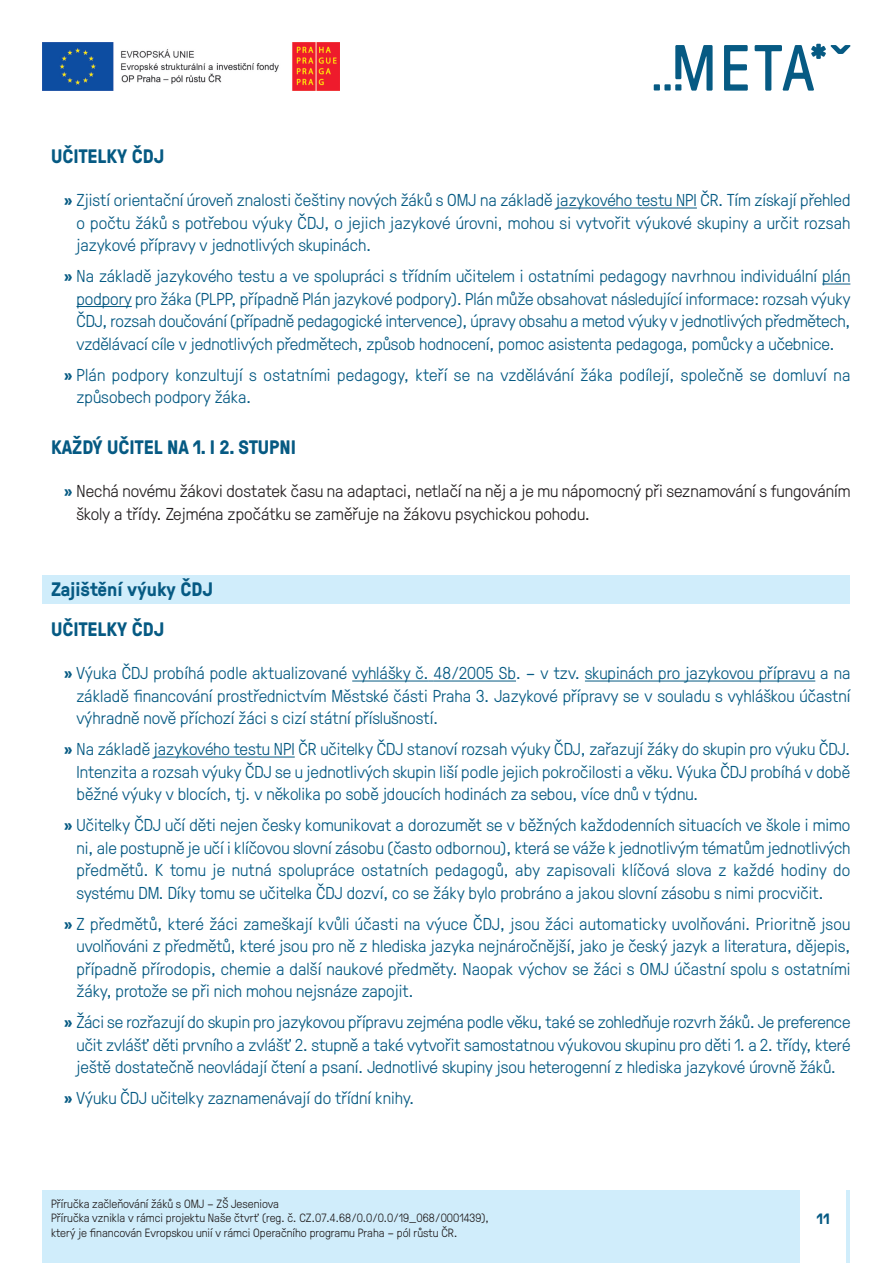
<style>
.page{position:relative;width:893px;height:1263px;background:#fff}
.page>*{position:absolute;margin:0;border:0;box-sizing:border-box;transform-origin:0 0}
.t1{font:700 19.5px/39.8px "GT Pressura";color:#065a83}
.t2{font:300 17.25px/22.5px "GT Pressura";color:#065a83;text-align:justify}
.t3{font:300 17.25px/22.5px "GT Pressura";color:#231f20}
.t4{font:700 15px "GT Pressura";color:#065a83}
.t5{font:300 12px/14.4px "GT Pressura";color:#231f20}
.s1{font-weight:700}
.s2{font-weight:700;color:#065a83}
</style>
<div class="page">
<div style="left:43px;top:1191px;width:807px;height:72px;background:#d0edfb"></div>
<img style="left:43px;top:43px;width:297px;height:47px">
<svg style="left:724px;top:45px;width:24px;height:46px"></svg>
<svg style="left:755px;top:44px;width:95px;height:47px"></svg>
<svg style="left:654px;top:45px;width:59px;height:46px"></svg>
<div style="left:801px;top:1191px;width:45px;height:72px;background:#fff"></div>
<div style="left:43px;top:576px;width:807px;height:28px;background:#d0edfb"></div>
<hr style="left:556px;top:208px;width:141px;height:1px;background:#065a83">
<svg style="left:822px;top:284px;width:28px;height:1px"></svg>
<hr style="left:77px;top:306px;width:55px;height:1px;background:#065a83">
<hr style="left:352px;top:681px;width:77px;height:1px;background:#065a83">
<hr style="left:434px;top:681px;width:82px;height:1px;background:#065a83">
<hr style="left:585px;top:681px;width:230px;height:1px;background:#065a83">
<hr style="left:154px;top:757px;width:141px;height:1px;background:#065a83">
<p class="t1" style="left:51px;top:138px;width:115px">UČITELKY ČDJ</p>
<p class="t2" style="left:77px;top:191px;width:775px;text-indent:-13px"><span class="s1">»</span> Zjistí orientační úroveň znalosti češtiny nových žáků s OMJ na základě jazykového testu NPI ČR. Tím získají přehled o počtu žáků s potřebou výuky ČDJ, o jejich jazykové úrovni, mohou si vytvořit výukové skupiny a určit rozsah jazykové přípravy v jednotlivých skupinách.</p>
<p class="t2" style="left:77px;top:267px;width:775px;text-indent:-13px"><span class="s1">»</span> Na základě jazykového testu a ve spolupráci s třídním učitelem i ostatními pedagogy navrhnou individuální plán podpory pro žáka (PLPP, případně Plán jazykové podpory). Plán může obsahovat následující informace: rozsah výuky ČDJ, rozsah doučování (případně pedagogické intervence), úpravy obsahu a metod výuky v jednotlivých předmětech, vzdělávací cíle v jednotlivých předmětech, způsob hodnocení, pomoc asistenta pedagoga, pomůcky a učebnice.</p>
<p class="t2" style="left:77px;top:365px;width:775px;text-indent:-13px"><span class="s1">»</span> Plán podpory konzultují s ostatními pedagogy, kteří se na vzdělávání žáka podílejí, společně se domluví na způsobech podpory žáka.</p>
<p class="t1" style="left:51px;top:429px;width:246px">KAŽDÝ UČITEL NA 1. I 2. STUPNI</p>
<p class="t3" style="left:77px;top:482px;width:775px;text-indent:-13px"><span class="s2">»</span> Nechá novému žákovi dostatek času na adaptaci, netlačí na něj a je mu nápomocný při seznamování s fungováním školy a třídy. Zejména zpočátku se zaměřuje na žákovu psychickou pohodu.</p>
<p class="t1" style="left:51px;top:571px;width:163px">Zajištění výuky ČDJ<br>UČITELKY ČDJ</p>
<p class="t2" style="left:77px;top:663px;width:775px;text-indent:-13px"><span class="s1">»</span> Výuka ČDJ probíhá podle aktualizované vyhlášky č. 48/2005 Sb. – v tzv. skupinách pro jazykovou přípravu a na základě financování prostřednictvím Městské části Praha 3. Jazykové přípravy se v souladu s vyhláškou účastní výhradně nově příchozí žáci s cizí státní příslušností.</p>
<p class="t2" style="left:77px;top:740px;width:775px;text-indent:-13px"><span class="s1">»</span> Na základě jazykového testu NPI ČR učitelky ČDJ stanoví rozsah výuky ČDJ, zařazují žáky do skupin pro výuku ČDJ.<br>Intenzita a rozsah výuky ČDJ se u jednotlivých skupin liší podle jejich pokročilosti a věku. Výuka ČDJ probíhá v době běžné výuky v blocích, tj. v několika po sobě jdoucích hodinách za sebou, více dnů v týdnu.</p>
<p class="t2" style="left:77px;top:816px;width:775px;text-indent:-13px"><span class="s1">»</span> Učitelky ČDJ učí děti nejen česky komunikovat a dorozumět se v běžných každodenních situacích ve škole i mimo ni, ale postupně je učí i klíčovou slovní zásobu (často odbornou), která se váže k jednotlivým tématům jednotlivých předmětů. K tomu je nutná spolupráce ostatních pedagogů, aby zapisovali klíčová slova z každé hodiny do systému DM. Díky tomu se učitelka ČDJ dozví, co se žáky bylo probráno a jakou slovní zásobu s nimi procvičit.</p>
<p class="t2" style="left:77px;top:914px;width:775px;text-indent:-13px"><span class="s1">»</span> Z předmětů, které žáci zameškají kvůli účasti na výuce ČDJ, jsou žáci automaticky uvolňováni. Prioritně jsou uvolňováni z předmětů, které jsou pro ně z hlediska jazyka nejnáročnější, jako je český jazyk a literatura, dějepis, případně přírodopis, chemie a další naukové předměty. Naopak výchov se žáci s OMJ účastní spolu s ostatními žáky, protože se při nich mohou nejsnáze zapojit.</p>
<p class="t2" style="left:77px;top:1013px;width:775px;text-indent:-13px"><span class="s1">»</span> Žáci se rozřazují do skupin pro jazykovou přípravu zejména podle věku, také se zohledňuje rozvrh žáků. Je preference učit zvlášť děti prvního a zvlášť 2. stupně a také vytvořit samostatnou výukovou skupinu pro děti 1. a 2. třídy, které ještě dostatečně neovládají čtení a psaní. Jednotlivé skupiny jsou heterogenní z hlediska jazykové úrovně žáků.</p>
<p class="t2" style="left:64px;top:1089px;width:352px"><span class="s1">»</span> Výuku ČDJ učitelky zaznamenávají do třídní knihy.</p>
<p class="t5" style="left:51px;top:1197px;width:439px">Příručka začleňování žáků s OMJ – ZŠ Jeseniova<br>Příručka vznikla v rámci projektu Naše čtvrť (reg. č. CZ.07.4.68/0.0/0.0/19_068/0001439), který je financován Evropskou unií v rámci Operačního programu Praha – pól růstu ČR.</p>
<p class="t4" style="left:817px;top:1213px;width:14px">11</p>
</div>
